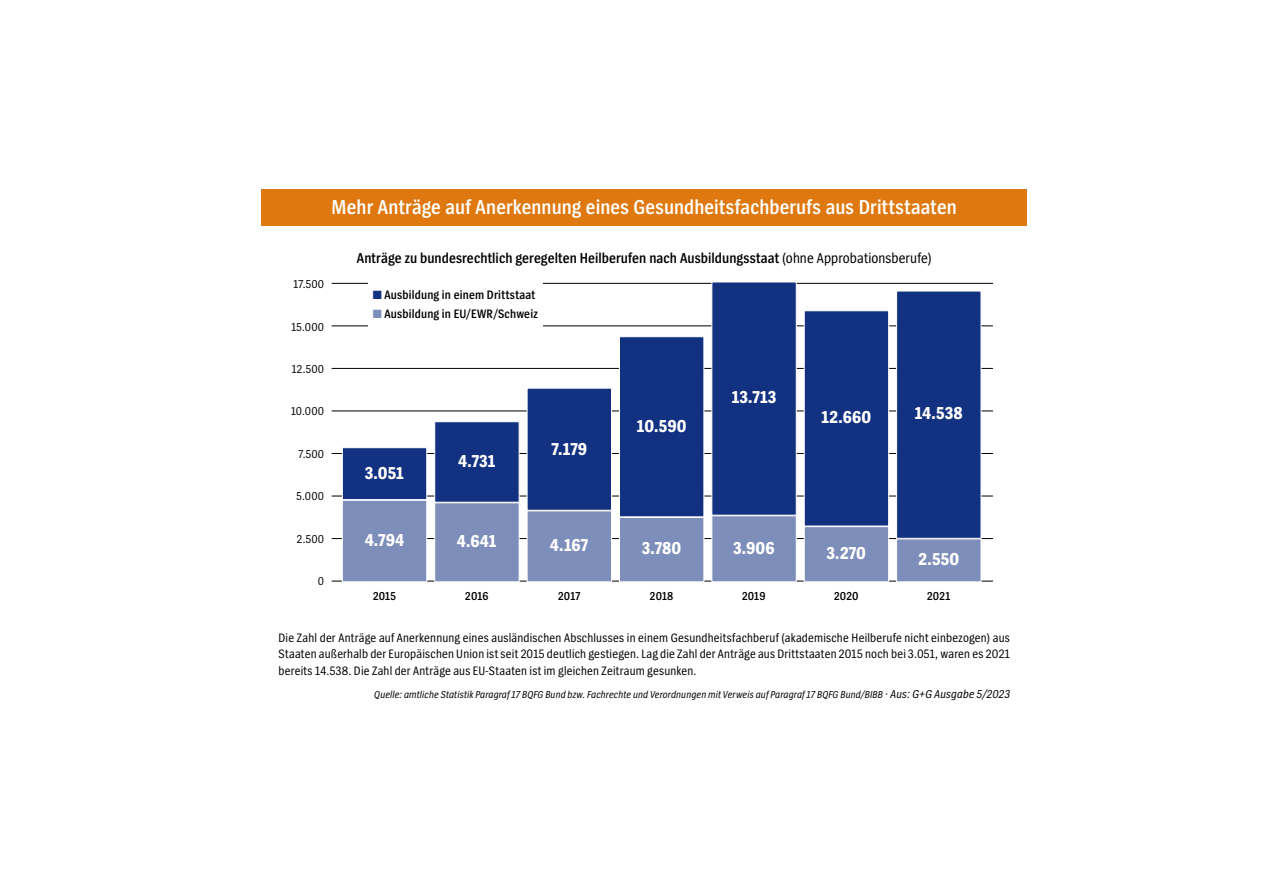
<style>
.page{position:relative;width:1263px;height:893px;background:#fff}
.page>*{position:absolute;margin:0;border:0;box-sizing:border-box;transform-origin:0 0}
.Kasten_Head_14{font:600 21px "Spiegel Cd";letter-spacing:.005em;color:#fff}
.Spektrum_Fließ_Flatt{font:700 18px "Spiegel Cd";color:#fff}
.Spektrum_Fließ_Flatt-2{font:600 15px "Spiegel Cd";letter-spacing:.005em;color:#000}
.allg-Box_Copy_8_5_11{font:12.75px/16.5px "Spiegel Cd";letter-spacing:.015em;color:#000;text-align:justify}
.allg-Bildunterschrif{font:600 12.75px/18.9px "Spiegel Cd";letter-spacing:.015em;color:#000}
.allg-Bildunterschrif-2{font:12px "Spiegel Cd";letter-spacing:.015em;color:#000}
.Spektrum_Fließ_Flatt-3{font:600 12px "Spiegel Cd";letter-spacing:.005em;color:#000}
.allg-Box_Copy_8_5_11-2{font:italic 10.5px "Spiegel Cd";letter-spacing:.015em;color:#000}
.s1{font-weight:400}
.s2{font-family:"GG Garamond";font-weight:400;font-size:15.75px;color:#123181}
.s3{font-family:"GG Garamond";font-weight:400;font-size:15.75px;color:#7d8eba}
.s4{font-size:12px}
</style>
<div class="page">
<div style="left:261px;top:189px;width:766px;height:36px;background:#df790f"></div>
<hr style="left:332px;top:581px;width:661px;height:1px;background:#000">
<hr style="left:332px;top:538px;width:661px;height:1px;background:#000">
<hr style="left:332px;top:496px;width:661px;height:1px;background:#000">
<hr style="left:332px;top:453px;width:661px;height:1px;background:#000">
<hr style="left:332px;top:411px;width:661px;height:1px;background:#000">
<hr style="left:332px;top:368px;width:661px;height:1px;background:#000">
<hr style="left:332px;top:326px;width:661px;height:1px;background:#000">
<hr style="left:332px;top:283px;width:661px;height:1px;background:#000">
<div style="left:342px;top:500px;width:85px;height:82px;background:#7d8eba;border:1px solid #fff"></div>
<div style="left:342px;top:447px;width:85px;height:53px;background:#123181;border:1px solid #fff"></div>
<div style="left:434px;top:502px;width:85px;height:80px;background:#7d8eba;border:1px solid #fff"></div>
<div style="left:434px;top:421px;width:85px;height:81px;background:#123181;border:1px solid #fff"></div>
<div style="left:527px;top:511px;width:85px;height:71px;background:#7d8eba;border:1px solid #fff"></div>
<div style="left:527px;top:388px;width:85px;height:123px;background:#123181;border:1px solid #fff"></div>
<div style="left:619px;top:517px;width:85px;height:65px;background:#7d8eba;border:1px solid #fff"></div>
<div style="left:619px;top:336px;width:85px;height:181px;background:#123181;border:1px solid #fff"></div>
<div style="left:711px;top:515px;width:85px;height:67px;background:#7d8eba;border:1px solid #fff"></div>
<div style="left:711px;top:282px;width:85px;height:233px;background:#123181;border:1px solid #fff"></div>
<div style="left:804px;top:526px;width:85px;height:56px;background:#7d8eba;border:1px solid #fff"></div>
<div style="left:804px;top:310px;width:85px;height:216px;background:#123181;border:1px solid #fff"></div>
<div style="left:896px;top:539px;width:85px;height:43px;background:#7d8eba;border:1px solid #fff"></div>
<div style="left:896px;top:291px;width:85px;height:248px;background:#123181;border:1px solid #fff"></div>
<div style="left:368px;top:271px;width:175px;height:62px;background:#fff"></div>
<p class="allg-Bildunterschrif-2" style="left:293px;top:278px;width:32px">17.500</p>
<p class="allg-Bildunterschrif-2" style="left:291px;top:320px;width:34px">15.000</p>
<p class="allg-Bildunterschrif-2" style="left:292px;top:363px;width:34px">12.500</p>
<p class="allg-Bildunterschrif-2" style="left:291px;top:405px;width:35px">10.000</p>
<p class="allg-Bildunterschrif-2" style="left:298px;top:447px;width:27px">7.500</p>
<p class="allg-Bildunterschrif-2" style="left:297px;top:490px;width:29px">5.000</p>
<p class="allg-Bildunterschrif-2" style="left:297px;top:532px;width:29px">2.500</p>
<p class="allg-Bildunterschrif-2" style="left:318px;top:574px;width:8px">0</p>
<p class="Kasten_Head_14" style="left:332px;top:196px;width:627px">Mehr Anträge auf Anerkennung eines Gesundheitsfachberufs aus Drittstaaten</p>
<p class="Spektrum_Fließ_Flatt-2" style="left:357px;top:249px;width:576px">Anträge zu bundesrechtlich geregelten Heilberufen nach Ausbildungsstaat <span class="s1">(ohne Approbationsberufe)</span></p>
<p class="allg-Bildunterschrif" style="left:373px;top:285px;width:167px"><span class="s2">√</span> Ausbildung in einem Drittstaat <span class="s3">√</span> Ausbildung in EU/EWR/Schweiz</p>
<p class="Spektrum_Fließ_Flatt" style="left:365px;top:463px;width:40px">3.051</p>
<p class="Spektrum_Fließ_Flatt" style="left:365px;top:530px;width:41px">4.794</p>
<p class="Spektrum_Fließ_Flatt-3" style="left:373px;top:589px;width:25px">2015</p>
<p class="Spektrum_Fließ_Flatt" style="left:458px;top:452px;width:38px">4.731</p>
<p class="Spektrum_Fließ_Flatt" style="left:457px;top:531px;width:41px">4.641</p>
<p class="Spektrum_Fließ_Flatt-3" style="left:465px;top:589px;width:25px">2016</p>
<p class="Spektrum_Fließ_Flatt" style="left:551px;top:439px;width:37px">7.179</p>
<p class="Spektrum_Fließ_Flatt" style="left:550px;top:535px;width:40px">4.167</p>
<p class="Spektrum_Fließ_Flatt-3" style="left:558px;top:589px;width:24px">2017</p>
<p class="Spektrum_Fließ_Flatt" style="left:637px;top:417px;width:51px">10.590</p>
<p class="Spektrum_Fließ_Flatt" style="left:642px;top:539px;width:41px">3.780</p>
<p class="Spektrum_Fließ_Flatt-3" style="left:650px;top:589px;width:25px">2018</p>
<p class="Spektrum_Fließ_Flatt" style="left:732px;top:388px;width:46px">13.713</p>
<p class="Spektrum_Fließ_Flatt" style="left:821px;top:408px;width:51px">12.660</p>
<p class="Spektrum_Fließ_Flatt" style="left:915px;top:404px;width:49px">14.538</p>
<p class="Spektrum_Fließ_Flatt" style="left:733px;top:538px;width:43px">3.906</p>
<p class="Spektrum_Fließ_Flatt-3" style="left:742px;top:589px;width:25px">2019</p>
<p class="Spektrum_Fließ_Flatt" style="left:827px;top:543px;width:41px">3.270</p>
<p class="Spektrum_Fließ_Flatt-3" style="left:834px;top:589px;width:26px">2020</p>
<p class="Spektrum_Fließ_Flatt" style="left:918px;top:549px;width:42px">2.550</p>
<p class="Spektrum_Fließ_Flatt-3" style="left:927px;top:589px;width:25px">2021</p>
<p class="allg-Box_Copy_8_5_11" style="left:279px;top:629px;width:733px">Die Zahl der Anträge auf Anerkennung eines ausländischen Abschlusses in einem Gesundheitsfachberuf (akademische Heilberufe nicht einbezogen) aus Staaten außerhalb der Europäischen Union ist seit 2015 deutlich gestiegen. Lag die Zahl der Anträge aus Drittstaaten 2015 noch bei 3.051, waren es 2021 bereits 14.538. Die Zahl der Anträge aus EU-Staaten ist im gleichen Zeitraum gesunken.</p>
<p class="allg-Box_Copy_8_5_11-2" style="left:374px;top:688px;width:637px">Quelle: amtliche Statistik Paragraf 17 BQFG Bund bzw. Fachrechte und Verordnungen mit Verweis auf Paragraf 17 BQFG Bund/BIBB <span class="s4">· Aus: G+G Ausgabe 5/2023</span></p>
</div>
